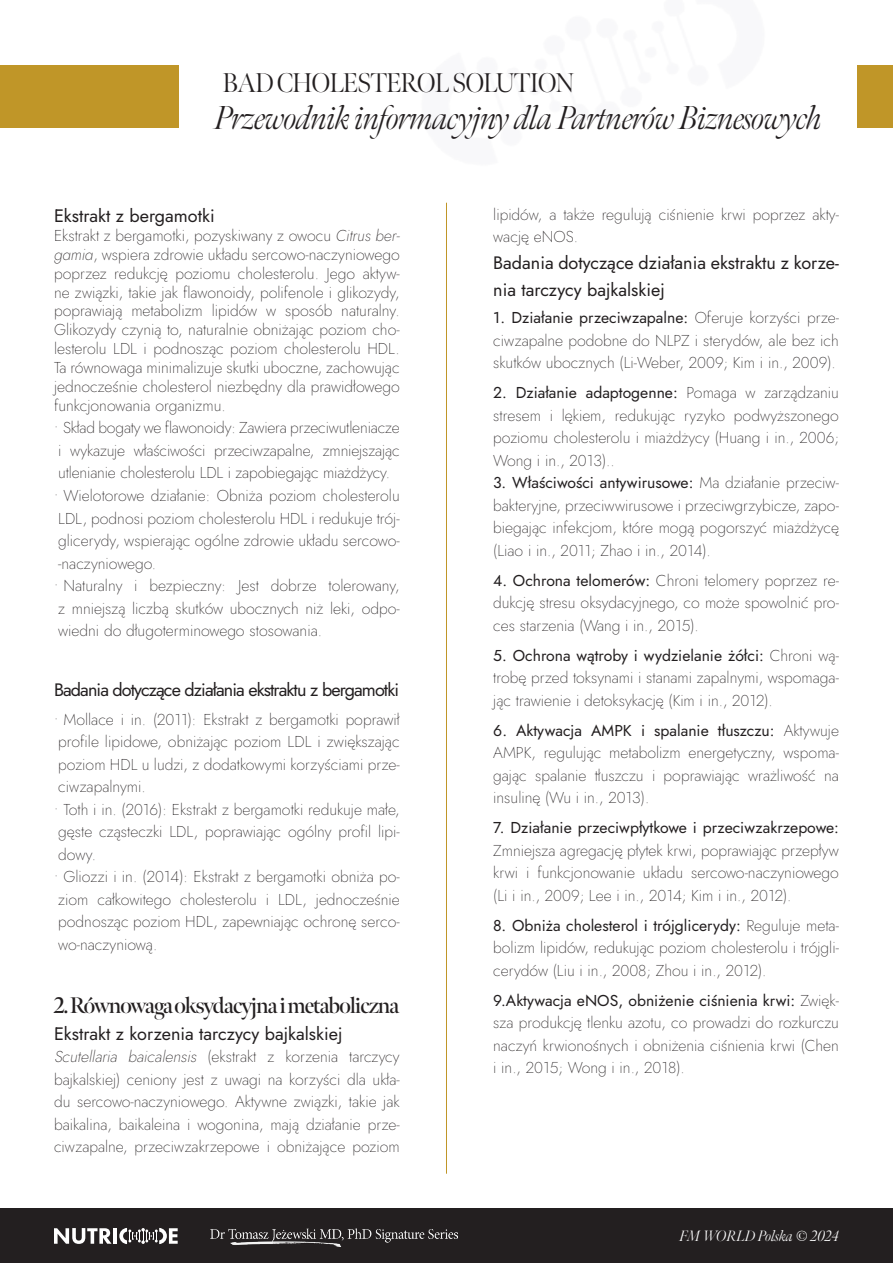
<style>
.page{position:relative;width:893px;height:1263px;background:#fff}
.page>*{position:absolute;margin:0;border:0;box-sizing:border-box;transform-origin:0 0}
.t1{font:italic 300 33px "Meno Banner";letter-spacing:-.02em;color:#231f20}
.t2{font:300 27px "Meno Banner";letter-spacing:-.04em;color:#231f20}
.t3{font:600 22.5px "Meno Banner";letter-spacing:-.05em;color:#231f20}
.t4{font:18px/27px "Jost";color:#231f20}
.t5{font:18px "Jost";letter-spacing:-.05em;color:#231f20}
.t6{font:200 15.75px/22.5px "Jost";color:#231f20;text-align:justify}
.t7{font:italic 300 15px "Meno Banner";color:#fff}
.s1{font-style:italic}
.s2{font-weight:400}
</style>
<div class="page">
<div style="left:0;top:65px;width:178px;height:62px;background:#c09628"></div>
<div style="left:857px;top:65px;width:36px;height:62px;background:#c09628"></div>
<hr style="left:446px;top:203px;width:1px;height:971px;background:#c09628">
<div style="left:0;top:1209px;width:893px;height:54px;background:#231f20"></div>
<img style="left:211px;top:1229px;width:246px;height:17px">
<svg style="left:54px;top:1228px;width:58px;height:16px"></svg>
<hr style="left:113px;top:1228px;width:4px;height:16px;background:#fff">
<svg style="left:119px;top:1228px;width:59px;height:16px"></svg>
<p class="t2" style="left:223px;top:66px;width:353px">BAD CHOLESTEROL SOLUTION</p>
<p class="t1" style="left:215px;top:98px;width:609px">Przewodnik informacyjny dla Partnerów Biznesowych</p>
<p class="t4" style="left:54px;top:202px;width:162px">Ekstrakt z bergamotki</p>
<p class="t6" style="left:54px;top:226px;width:347px;line-height:18.9px">Ekstrakt z bergamotki, pozyskiwany z owocu <span class="s1">Citrus ber&shy;gamia</span>, wspiera zdrowie układu sercowo-naczyniowego poprzez redukcję poziomu cholesterolu. Jego aktyw&shy;ne związki, takie jak flawonoidy, polifenole i glikozydy, poprawiają metabolizm lipidów w sposób naturalny.<br>Glikozydy czynią to, naturalnie obniżając poziom cho&shy;lesterolu LDL i podnosząc poziom cholesterolu HDL.<br>Ta równowaga minimalizuje skutki uboczne, zachowując jednocześnie cholesterol niezbędny dla prawidłowego funkcjonowania organizmu.</p>
<p class="t6" style="left:54px;top:417px;width:347px">• Skład bogaty we flawonoidy: Zawiera przeciwutleniacze i wykazuje właściwości przeciwzapalne, zmniejszając utlenianie cholesterolu LDL i zapobiegając miażdżycy.</p>
<p class="t6" style="left:54px;top:484px;width:347px">• Wielotorowe działanie: Obniża poziom cholesterolu LDL, podnosi poziom cholesterolu HDL i redukuje trój&shy;glicerydy, wspierając ogólne zdrowie układu sercowo--naczyniowego.</p>
<p class="t6" style="left:54px;top:574px;width:347px">• Naturalny i bezpieczny: Jest dobrze tolerowany, z mniejszą liczbą skutków ubocznych niż leki, odpo&shy;wiedni do długoterminowego stosowania.</p>
<p class="t5" style="left:54px;top:677px;width:347px">Badania dotyczące działania ekstraktu z bergamotki</p>
<p class="t6" style="left:54px;top:708px;width:347px">• Mollace i in. (2011): Ekstrakt z bergamotki poprawił profile lipidowe, obniżając poziom LDL i zwiększając poziom HDL u ludzi, z dodatkowymi korzyściami prze&shy;ciwzapalnymi.</p>
<p class="t6" style="left:54px;top:798px;width:347px">• Toth i in. (2016): Ekstrakt z bergamotki redukuje małe, gęste cząsteczki LDL, poprawiając ogólny profil lipi&shy;dowy.</p>
<p class="t6" style="left:54px;top:865px;width:347px">• Gliozzi i in. (2014): Ekstrakt z bergamotki obniża po&shy;ziom całkowitego cholesterolu i LDL, jednocześnie podnosząc poziom HDL, zapewniając ochronę serco&shy;wo-naczyniową.</p>
<p class="t3" style="left:54px;top:991px;width:347px">2. Równowaga oksydacyjna i metaboliczna</p>
<p class="t4" style="left:54px;top:1020px;width:290px">Ekstrakt z korzenia tarczycy bajkalskiej</p>
<p class="t6" style="left:54px;top:1045px;width:347px"><span class="s1">Scutellaria baicalensis</span> (ekstrakt z korzenia tarczycy bajkalskiej) ceniony jest z uwagi na korzyści dla ukła&shy;du sercowo-naczyniowego. Aktywne związki, takie jak baikalina, baikaleina i wogonina, mają działanie prze&shy;ciwzapalne, przeciwzakrzepowe i obniżające poziom</p>
<p class="t6" style="left:493px;top:203px;width:347px">lipidów, a także regulują ciśnienie krwi poprzez akty&shy;wację eNOS.</p>
<p class="t4" style="left:493px;top:249px;width:347px">Badania dotyczące działania ekstraktu z korze&shy;nia tarczycy bajkalskiej</p>
<p class="t6" style="left:493px;top:306px;width:347px"><span class="s2">1. Działanie przeciwzapalne:</span> Oferuje korzyści prze&shy;ciwzapalne podobne do NLPZ i sterydów, ale bez ich skutków ubocznych (Li-Weber, 2009; Kim i in., 2009).</p>
<p class="t6" style="left:493px;top:381px;width:347px"><span class="s2">2. Działanie adaptogenne:</span> Pomaga w zarządzaniu stresem i lękiem, redukując ryzyko podwyższonego poziomu cholesterolu i miażdżycy (Huang i in., 2006; Wong i in., 2013)..</p>
<p class="t6" style="left:493px;top:471px;width:347px"><span class="s2">3. Właściwości antywirusowe:</span> Ma działanie przeciw&shy;bakteryjne, przeciwwirusowe i przeciwgrzybicze, zapo&shy;biegając infekcjom, które mogą pogorszyć miażdżycę (Liao i in., 2011; Zhao i in., 2014).</p>
<p class="t6" style="left:493px;top:569px;width:347px"><span class="s2">4. Ochrona telomerów:</span> Chroni telomery poprzez re&shy;dukcję stresu oksydacyjnego, co może spowolnić pro&shy;ces starzenia (Wang i in., 2015).</p>
<p class="t6" style="left:493px;top:644px;width:347px"><span class="s2">5. Ochrona wątroby i wydzielanie żółci:</span> Chroni wą&shy;trobę przed toksynami i stanami zapalnymi, wspomaga&shy;jąc trawienie i detoksykację (Kim i in., 2012).</p>
<p class="t6" style="left:493px;top:719px;width:347px"><span class="s2">6. Aktywacja AMPK i spalanie tłuszczu:</span> Aktywuje AMPK, regulując metabolizm energetyczny, wspoma&shy;gając spalanie tłuszczu i poprawiając wrażliwość na insulinę (Wu i in., 2013).</p>
<p class="t6" style="left:493px;top:816px;width:347px"><span class="s2">7. Działanie przeciwpłytkowe i przeciwzakrzepowe:<br></span>Zmniejsza agregację płytek krwi, poprawiając przepływ krwi i funkcjonowanie układu sercowo-naczyniowego (Li i in., 2009; Lee i in., 2014; Kim i in., 2012).</p>
<p class="t6" style="left:493px;top:914px;width:347px"><span class="s2">8. Obniża cholesterol i trójglicerydy:</span> Reguluje meta&shy;bolizm lipidów, redukując poziom cholesterolu i trójgli&shy;cerydów (Liu i in., 2008; Zhou i in., 2012).</p>
<p class="t6" style="left:493px;top:989px;width:347px"><span class="s2">9.Aktywacja eNOS, obniżenie ciśnienia krwi:</span> Zwięk&shy;sza produkcję tlenku azotu, co prowadzi do rozkurczu naczyń krwionośnych i obniżenia ciśnienia krwi (Chen i in., 2015; Wong i in., 2018).</p>
<p class="t7" style="left:680px;top:1227px;width:161px">FM WORLD Polska © 2024</p>
</div>
